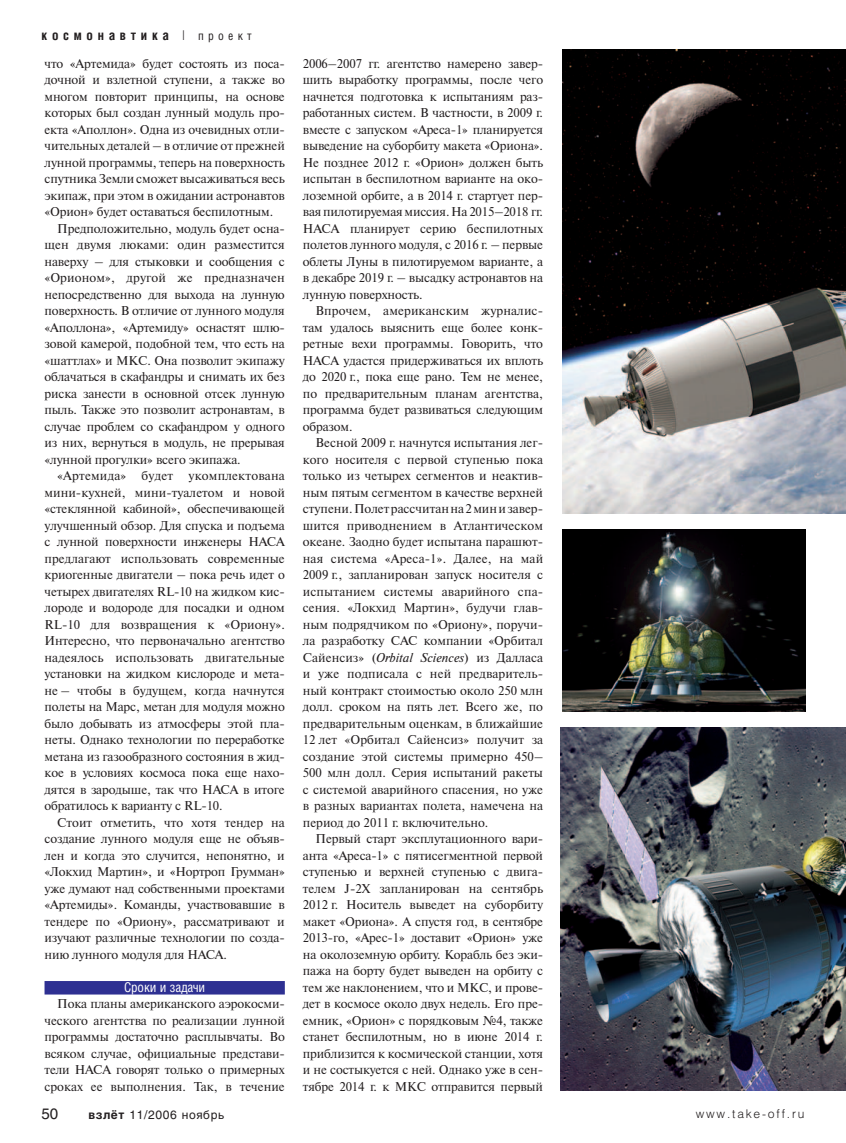
<style>
.page{position:relative;width:846px;height:1143px;background:#fff}
.page>*{position:absolute;margin:0;border:0;box-sizing:border-box;transform-origin:0 0}
.t1{font:15px "Helios";color:#231f20}
.t2{font:700 13.5px "Helios Cond";letter-spacing:.35em;color:#231f20}
.t3{font:13.5px "Helios Cond";letter-spacing:-.01em;color:#fff}
.t4{font:12.75px/16.5px "Newton C";letter-spacing:-.01em;color:#231f20;text-align:justify}
.t5{font:12.75px "Newton C";letter-spacing:.01em;color:#231f20}
.t6{font:12.75px "Newton C";letter-spacing:.015em;color:#231f20}
.t7{font:12px "Helios";letter-spacing:.05em;color:#231f20}
.t8{font:300 12px "Helios";letter-spacing:.15em;color:#231f20}
.s1{font-weight:300}
.s2{font-weight:400;font-size:12px}
.s3{font-style:italic}
.s4{font-weight:700}
</style>
<div class="page">
<div style="left:45px;top:981px;width:240px;height:14px;background:#2e3092"></div>
<img style="left:562px;top:50px;width:283px;height:463px">
<img style="left:560px;top:727px;width:285px;height:363px">
<img style="left:562px;top:530px;width:243px;height:181px">
<p class="t2" style="left:42px;top:30px;width:212px">космонавтика <span class="s1">|</span> <span class="s2">проект</span></p>
<p class="t4" style="left:45px;top:56px;width:242px">что «Артемида» будет состоять из поса-</p>
<p class="t4" style="left:45px;top:73px;width:242px">дочной и взлетной ступени, а также во</p>
<p class="t4" style="left:45px;top:89px;width:242px">многом повторит принципы, на основе</p>
<p class="t4" style="left:45px;top:106px;width:242px">которых был создан лунный модуль про-</p>
<p class="t4" style="left:45px;top:122px;width:242px">екта «Аполлон». Одна из очевидных отли-</p>
<p class="t4" style="left:45px;top:139px;width:242px">чительных деталей – в отличие от прежней</p>
<p class="t4" style="left:45px;top:155px;width:242px">лунной программы, теперь на поверхность</p>
<p class="t4" style="left:45px;top:172px;width:242px">спутника Земли сможет высаживаться весь</p>
<p class="t4" style="left:45px;top:188px;width:242px">экипаж, при этом в ожидании астронавтов</p>
<p class="t4" style="left:45px;top:205px;width:230px">«Орион» будет оставаться беспилотным.</p>
<p class="t4" style="left:57px;top:221px;width:229px">Предположительно, модуль будет осна-</p>
<p class="t4" style="left:45px;top:238px;width:242px">щен двумя люками: один разместится</p>
<p class="t4" style="left:45px;top:254px;width:242px">наверху – для стыковки и сообщения с</p>
<p class="t5" style="left:45px;top:273px;width:242px">«Орионом», другой же предназначен</p>
<p class="t4" style="left:45px;top:287px;width:242px">непосредственно для выхода на лунную</p>
<p class="t4" style="left:45px;top:304px;width:242px">поверхность. В отличие от лунного модуля</p>
<p class="t4" style="left:45px;top:320px;width:242px">«Аполлона», «Артемиду» оснастят шлю-</p>
<p class="t4" style="left:45px;top:337px;width:242px">зовой камерой, подобной тем, что есть на</p>
<p class="t4" style="left:45px;top:353px;width:242px">«шаттлах» и МКС. Она позволит экипажу</p>
<p class="t4" style="left:45px;top:370px;width:242px">облачаться в скафандры и снимать их без</p>
<p class="t4" style="left:45px;top:386px;width:242px">риска занести в основной отсек лунную</p>
<p class="t4" style="left:45px;top:403px;width:242px">пыль. Также это позволит астронавтам, в</p>
<p class="t4" style="left:45px;top:419px;width:242px">случае проблем со скафандром у одного</p>
<p class="t4" style="left:45px;top:436px;width:242px">из них, вернуться в модуль, не прерывая</p>
<p class="t4" style="left:45px;top:452px;width:198px">«лунной прогулки» всего экипажа.</p>
<p class="t6" style="left:57px;top:471px;width:229px">«Артемида» будет укомплектована</p>
<p class="t4" style="left:45px;top:485px;width:242px">мини-кухней, мини-туалетом и новой</p>
<p class="t4" style="left:45px;top:502px;width:242px">«стеклянной кабиной», обеспечивающей</p>
<p class="t4" style="left:45px;top:518px;width:242px">улучшенный обзор. Для спуска и подъема</p>
<p class="t4" style="left:45px;top:535px;width:242px">с лунной поверхности инженеры НАСА</p>
<p class="t4" style="left:45px;top:551px;width:242px">предлагают использовать современные</p>
<p class="t4" style="left:45px;top:568px;width:242px">криогенные двигатели – пока речь идет о</p>
<p class="t4" style="left:45px;top:584px;width:242px">четырех двигателях RL-10 на жидком кис-</p>
<p class="t4" style="left:45px;top:601px;width:242px">лороде и водороде для посадки и одном</p>
<p class="t4" style="left:45px;top:617px;width:242px">RL-10 для возвращения к «Ориону».</p>
<p class="t4" style="left:45px;top:634px;width:242px">Интересно, что первоначально агентство</p>
<p class="t5" style="left:45px;top:653px;width:242px">надеялось использовать двигательные</p>
<p class="t4" style="left:45px;top:667px;width:242px">установки на жидком кислороде и мета-</p>
<p class="t4" style="left:45px;top:683px;width:242px">не – чтобы в будущем, когда начнутся</p>
<p class="t4" style="left:45px;top:700px;width:242px">полеты на Марс, метан для модуля можно</p>
<p class="t4" style="left:45px;top:716px;width:242px">было добывать из атмосферы этой пла-</p>
<p class="t4" style="left:45px;top:733px;width:242px">неты. Однако технологии по переработке</p>
<p class="t4" style="left:45px;top:749px;width:242px">метана из газообразного состояния в жид-</p>
<p class="t4" style="left:45px;top:766px;width:242px">кое в условиях космоса пока еще нахо-</p>
<p class="t4" style="left:45px;top:782px;width:242px">дятся в зародыше, так что НАСА в итоге</p>
<p class="t4" style="left:45px;top:799px;width:179px">обратилось к варианту с RL-10.</p>
<p class="t4" style="left:57px;top:815px;width:229px">Стоит отметить, что хотя тендер на</p>
<p class="t4" style="left:45px;top:832px;width:242px">создание лунного модуля еще не объяв-</p>
<p class="t4" style="left:45px;top:848px;width:242px">лен и когда это случится, непонятно, и</p>
<p class="t4" style="left:45px;top:865px;width:242px">«Локхид Мартин», и «Нортроп Грумман»</p>
<p class="t4" style="left:45px;top:881px;width:242px">уже думают над собственными проектами</p>
<p class="t4" style="left:45px;top:898px;width:242px">«Артемиды». Команды, участвовавшие в</p>
<p class="t4" style="left:45px;top:914px;width:242px">тендере по «Ориону», рассматривают и</p>
<p class="t4" style="left:45px;top:931px;width:242px">изучают различные технологии по созда-</p>
<p class="t4" style="left:45px;top:947px;width:184px">нию лунного модуля для НАСА.</p>
<p class="t3" style="left:124px;top:982px;width:83px">Сроки и задачи</p>
<p class="t4" style="left:45px;top:997px;width:242px;text-indent:13px">Пока планы американского аэрокосми&shy;ческого агентства по реализации лунной программы достаточно расплывчаты. Во всяком случае, официальные представи&shy;тели НАСА говорят только о примерных сроках ее выполнения. Так, в течение</p>
<p class="t4" style="left:303px;top:56px;width:242px">2006–2007 гг. агентство намерено завер&shy;шить выработку программы, после чего начнется подготовка к испытаниям раз&shy;работанных систем. В частности, в 2009 г. вместе с запуском «Ареса-1» планируется выведение на суборбиту макета «Ориона».<br>Не позднее 2012 г. «Орион» должен быть испытан в беспилотном варианте на око&shy;лоземной орбите, а в 2014 г. стартует пер&shy;вая пилотируемая миссия. На 2015–2018 гг.<br>НАСА планирует серию беспилотных полетов лунного модуля, с 2016 г. – первые облеты Луны в пилотируемом варианте, а в декабре 2019 г. – высадку астронавтов на лунную поверхность.</p>
<p class="t4" style="left:303px;top:304px;width:242px;text-indent:13px">Впрочем, американским журналис&shy;там удалось выяснить еще более конк&shy;ретные вехи программы. Говорить, что НАСА удастся придерживаться их вплоть до 2020 г., пока еще рано. Тем не менее, по предварительным планам агентства, программа будет развиваться следующим образом.</p>
<p class="t4" style="left:303px;top:436px;width:242px;text-indent:13px">Весной 2009 г. начнутся испытания лег&shy;кого носителя с первой ступенью пока только из четырех сегментов и неактив&shy;ным пятым сегментом в качестве верхней ступени. Полет рассчитан на 2 мин и завер&shy;шится приводнением в Атлантическом океане. Заодно будет испытана парашют&shy;ная система «Ареса-1». Далее, на май 2009 г., запланирован запуск носителя с испытанием системы аварийного спа&shy;сения. «Локхид Мартин», будучи глав&shy;ным подрядчиком по «Ориону», поручи&shy;ла разработку САС компании «Орбитал Сайенсиз» (<span class="s3">Orbital Sciences</span>) из Далласа и уже подписала с ней предваритель&shy;ный контракт стоимостью около 250 млн долл. сроком на пять лет. Всего же, по предварительным оценкам, в ближайшие 12 лет «Орбитал Сайенсиз» получит за создание этой системы примерно 450– 500 млн долл. Серия испытаний ракеты с системой аварийного спасения, но уже в разных вариантах полета, намечена на период до 2011 г. включительно.</p>
<p class="t4" style="left:303px;top:832px;width:242px;text-indent:13px">Первый старт эксплутационного вари&shy;анта «Ареса-1» с пятисегментной первой ступенью и верхней ступенью с двига&shy;телем J-2X запланирован на сентябрь 2012 г. Носитель выведет на суборбиту макет «Ориона». А спустя год, в сентябре 2013-го, «Арес-1» доставит «Орион» уже на околоземную орбиту. Корабль без эки&shy;пажа на борту будет выведен на орбиту с тем же наклонением, что и МКС, и прове&shy;дет в космосе около двух недель. Его пре&shy;емник, «Орион» с порядковым №4, также станет беспилотным, но в июне 2014 г. приблизится к космической станции, хотя и не состыкуется с ней. Однако уже в сен&shy;тябре 2014 г. к МКС отправится первый</p>
<p class="t1" style="left:42px;top:1108px;width:18px">50</p>
<p class="t7" style="left:88px;top:1110px;width:137px"><span class="s4">взлёт</span> 11/2006 ноябрь</p>
<p class="t8" style="left:695px;top:1110px;width:110px">www.take-off.ru</p>
</div>
